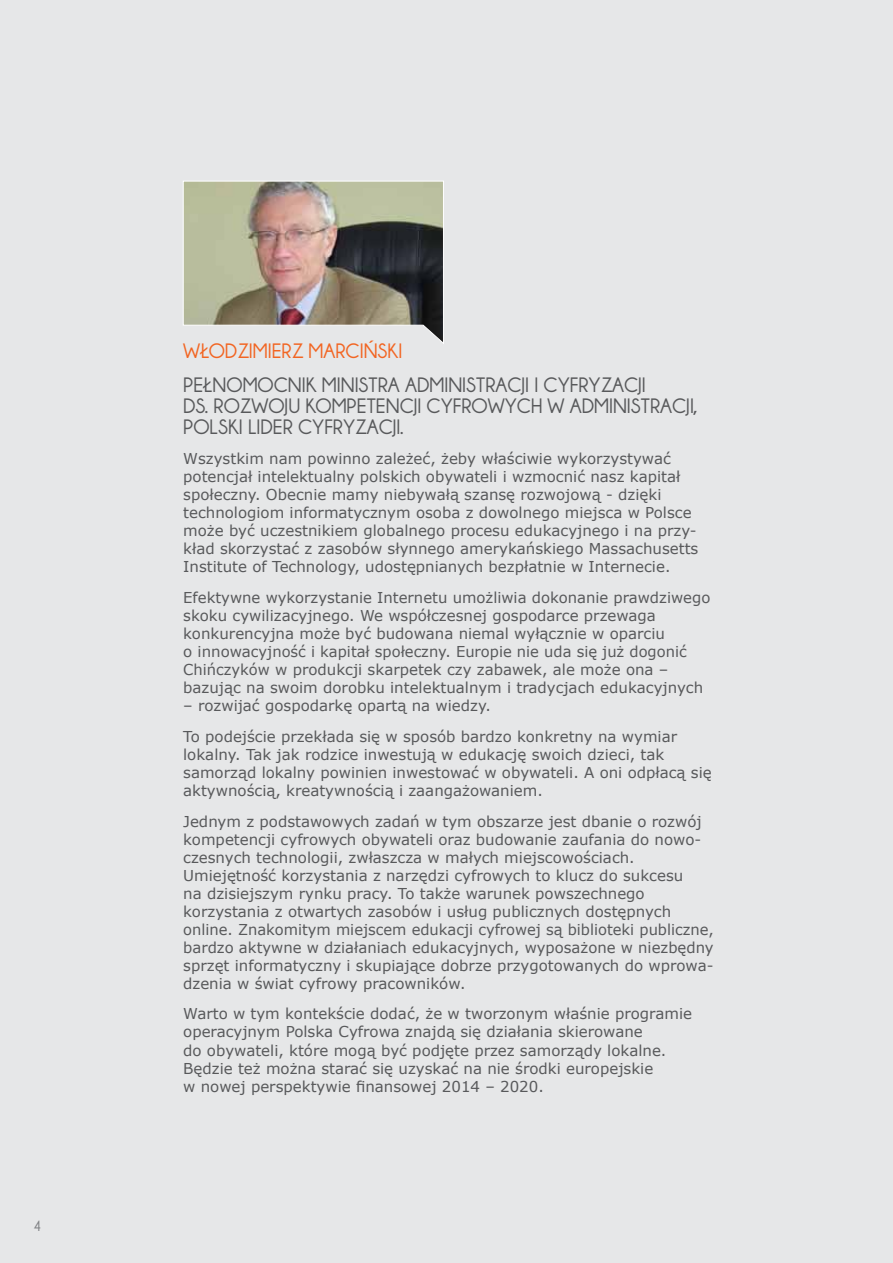
<style>
.page{position:relative;width:893px;height:1263px;background:#e6e7e8}
.page>*{position:absolute;margin:0;border:0;box-sizing:border-box;transform-origin:0 0}
.t1{font:700 21px/21px "Champagne&Limousines";color:#58595b}
.t2{font:700 21px "Champagne&Limousines";color:#f26522}
.t3{font:15px/18px "Verdana";color:#58595b}
.t4{font:700 15px "Champagne&Limousines";color:#808285}
</style>
<div class="page">
<img style="left:183px;top:181px;width:261px;height:163px">
<p class="t4" style="left:33px;top:1217px;width:10px">4</p>
<h1 class="t2" style="left:183px;top:339px;width:221px">WŁODZIMIERZ MARCIŃSKI</h1>
<h1 class="t1" style="left:183px;top:374px;width:516px">PEŁNOMOCNIK MINISTRA ADMINISTRACJI I CYFRYZACJI<br>DS. ROZWOJU KOMPETENCJI CYFROWYCH W ADMINISTRACJI,<br>POLSKI LIDER CYFRYZACJI.</h1>
<p class="t3" style="left:183px;top:450px;width:517px">Wszystkim nam powinno zależeć, żeby właściwie wykorzystywać potencjał intelektualny polskich obywateli i wzmocnić nasz kapitał społeczny. Obecnie mamy niebywałą szansę rozwojową - dzięki technologiom informatycznym osoba z dowolnego miejsca w Polsce może być uczestnikiem globalnego procesu edukacyjnego i na przy&shy;kład skorzystać z zasobów słynnego amerykańskiego Massachusetts Institute of Technology, udostępnianych bezpłatnie w Internecie.</p>
<p class="t3" style="left:183px;top:588px;width:529px">Efektywne wykorzystanie Internetu umożliwia dokonanie prawdziwego skoku cywilizacyjnego. We współczesnej gospodarce przewaga konkurencyjna może być budowana niemal wyłącznie w oparciu<br>o innowacyjność i kapitał społeczny. Europie nie uda się już dogonić Chińczyków w produkcji skarpetek czy zabawek, ale może ona – bazując na swoim dorobku intelektualnym i tradycjach edukacyjnych</p>
<p class="t3" style="left:183px;top:690px;width:495px;line-height:30.8px">– rozwijać gospodarkę opartą na wiedzy.<br>To podejście przekłada się w sposób bardzo konkretny na wymiar</p>
<p class="t3" style="left:183px;top:745px;width:530px">lokalny. Tak jak rodzice inwestują w edukację swoich dzieci, tak samorząd lokalny powinien inwestować w obywateli. A oni odpłacą się aktywnością, kreatywnością i zaangażowaniem.</p>
<p class="t3" style="left:183px;top:812px;width:532px">Jednym z podstawowych zadań w tym obszarze jest dbanie o rozwój kompetencji cyfrowych obywateli oraz budowanie zaufania do nowo&shy;czesnych technologii, zwłaszcza w małych miejscowościach.<br>Umiejętność korzystania z narzędzi cyfrowych to klucz do sukcesu<br>na dzisiejszym rynku pracy. To także warunek powszechnego korzystania z otwartych zasobów i usług publicznych dostępnych online. Znakomitym miejscem edukacji cyfrowej są biblioteki publiczne, bardzo aktywne w działaniach edukacyjnych, wyposażone w niezbędny sprzęt informatyczny i skupiające dobrze przygotowanych do wprowa&shy;dzenia w świat cyfrowy pracowników.</p>
<p class="t3" style="left:183px;top:1005px;width:510px">Warto w tym kontekście dodać, że w tworzonym właśnie programie operacyjnym Polska Cyfrowa znajdą się działania skierowane<br>do obywateli, które mogą być podjęte przez samorządy lokalne.<br>Będzie też można starać się uzyskać na nie środki europejskie<br>w nowej perspektywie finansowej 2014 – 2020.</p>
</div>
